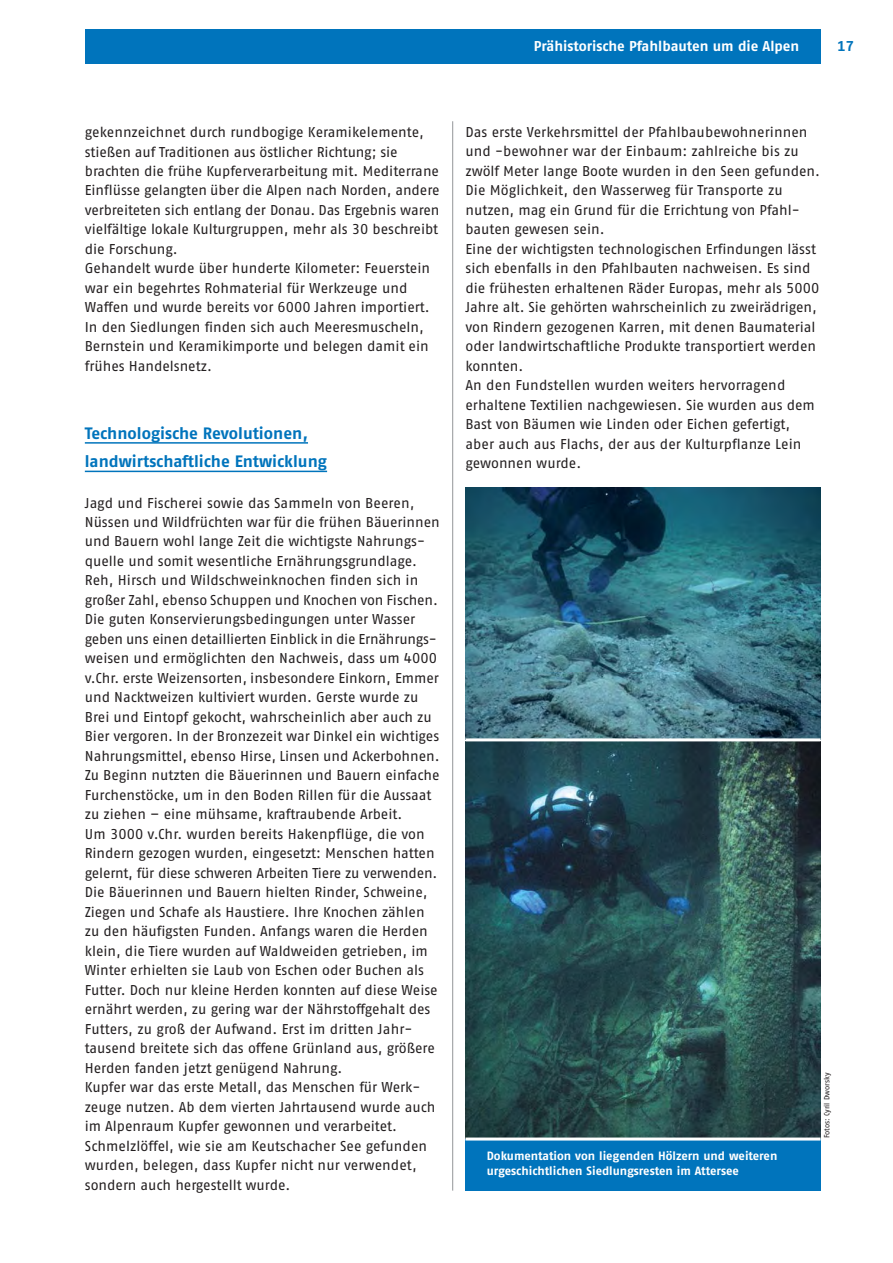
<style>
.page{position:relative;width:893px;height:1263px;background:#fff}
.page>*{position:absolute;margin:0;border:0;box-sizing:border-box;transform-origin:0 0}
.t1{font:16.5px/28.5px "Fago No Bold Tf";color:#0074bc}
.t2{font:14.25px/19.5px "Fago No Regular Tf";color:#231f20}
.t3{font:14.25px "Fago No Bold Tf";color:#fff}
.t4{font:14.25px "Fago No Bold Tf";color:#0074bc}
.t5{font:12px/15px "Fago No Bold Tf";color:#fff}
.t6{font:7.5px "Fago No Regular Tf";letter-spacing:-.005em;color:#231f20}
</style>
<div class="page">
<hr style="left:85px;top:442px;width:223px;height:2px;background:#0074bc">
<hr style="left:85px;top:471px;width:242px;height:1px;background:#0074bc">
<hr style="left:452px;top:121px;width:1px;height:1070px;background:#939598">
<div style="left:85px;top:30px;width:735px;height:34px;background:#0074bc"></div>
<div style="left:465px;top:1138px;width:355px;height:53px;background:#0074bc"></div>
<img style="left:465px;top:488px;width:355px;height:250px">
<img style="left:465px;top:742px;width:355px;height:396px">
<hr style="left:465px;top:1138px;width:355px;height:3px;background:#fff">
<p class="t3" style="left:534px;top:41px;width:267px">Prähistorische Pfahlbauten um die Alpen</p>
<p class="t4" style="left:837px;top:41px;width:18px">17</p>
<p class="t2" style="left:85px;top:124px;width:356px">gekennzeichnet durch rundbogige Keramikelemente, stießen auf Traditionen aus östlicher Richtung; sie brachten die frühe Kupferverarbeitung mit. Mediterrane Einflüsse gelangten über die Alpen nach Norden, andere verbreiteten sich entlang der Donau. Das Ergebnis waren vielfältige lokale Kulturgruppen, mehr als 30 beschreibt die Forschung.<br>Gehandelt wurde über hunderte Kilometer: Feuerstein war ein begehrtes Rohmaterial für Werkzeuge und Waffen und wurde bereits vor 6000 Jahren importiert.<br>In den Siedlungen finden sich auch Meeresmuscheln, Bernstein und Keramikimporte und belegen damit ein frühes Handelsnetz.</p>
<p class="t1" style="left:85px;top:420px;width:244px">Technologische Revolutionen, landwirtschaftliche Entwicklung</p>
<p class="t2" style="left:85px;top:494px;width:356px">Jagd und Fischerei sowie das Sammeln von Beeren, Nüssen und Wildfrüchten war für die frühen Bäuerinnen und Bauern wohl lange Zeit die wichtigste Nahrungs&shy;quelle und somit wesentliche Ernährungsgrundlage.<br>Reh, Hirsch und Wildschweinknochen finden sich in großer Zahl, ebenso Schuppen und Knochen von Fischen.<br>Die guten Konservierungsbedingungen unter Wasser geben uns einen detaillierten Einblick in die Ernährungs&shy;weisen und ermöglichten den Nachweis, dass um 4000 v.Chr. erste Weizensorten, insbesondere Einkorn, Emmer und Nacktweizen kultiviert wurden. Gerste wurde zu Brei und Eintopf gekocht, wahrscheinlich aber auch zu Bier vergoren. In der Bronzezeit war Dinkel ein wichtiges Nahrungsmittel, ebenso Hirse, Linsen und Ackerbohnen.<br>Zu Beginn nutzten die Bäuerinnen und Bauern einfache Furchenstöcke, um in den Boden Rillen für die Aussaat zu ziehen – eine mühsame, kraftraubende Arbeit.<br>Um 3000 v.Chr. wurden bereits Hakenpflüge, die von Rindern gezogen wurden, eingesetzt: Menschen hatten gelernt, für diese schweren Arbeiten Tiere zu verwenden.<br>Die Bäuerinnen und Bauern hielten Rinder, Schweine, Ziegen und Schafe als Haustiere. Ihre Knochen zählen zu den häufigsten Funden. Anfangs waren die Herden klein, die Tiere wurden auf Waldweiden getrieben, im Winter erhielten sie Laub von Eschen oder Buchen als Futter. Doch nur kleine Herden konnten auf diese Weise ernährt werden, zu gering war der Nährstoffgehalt des Futters, zu groß der Aufwand. Erst im dritten Jahr&shy;tausend breitete sich das offene Grünland aus, größere Herden fanden jetzt genügend Nahrung.<br>Kupfer war das erste Metall, das Menschen für Werk&shy;zeuge nutzen. Ab dem vierten Jahrtausend wurde auch im Alpenraum Kupfer gewonnen und verarbeitet.<br>Schmelzlöffel, wie sie am Keutschacher See gefunden wurden, belegen, dass Kupfer nicht nur verwendet, sondern auch hergestellt wurde.</p>
<p class="t2" style="left:465px;top:123px;width:356px">Das erste Verkehrsmittel der Pfahlbaubewohnerinnen und -bewohner war der Einbaum: zahlreiche bis zu zwölf Meter lange Boote wurden in den Seen gefunden.<br>Die Möglichkeit, den Wasserweg für Transporte zu nutzen, mag ein Grund für die Errichtung von Pfahl&shy;bauten gewesen sein.<br>Eine der wichtigsten technologischen Erfindungen lässt sich ebenfalls in den Pfahlbauten nachweisen. Es sind die frühesten erhaltenen Räder Europas, mehr als 5000<br>Jahre alt. Sie gehörten wahrscheinlich zu zweirädrigen, von Rindern gezogenen Karren, mit denen Baumaterial oder landwirtschaftliche Produkte transportiert werden konnten.<br>An den Fundstellen wurden weiters hervorragend erhaltene Textilien nachgewiesen. Sie wurden aus dem Bast von Bäumen wie Linden oder Eichen gefertigt, aber auch aus Flachs, der aus der Kulturpflanze Lein gewonnen wurde.</p>
<p class="t5" style="left:487px;top:1149px;width:292px">Dokumentation von liegenden Hölzern und weiteren urgeschichtlichen Siedlungsresten im Attersee</p>
<p class="t6" style="left:824px;top:1138px;width:67px;rotate:-90deg">Fotos: Cyril Dworsky</p>
</div>
